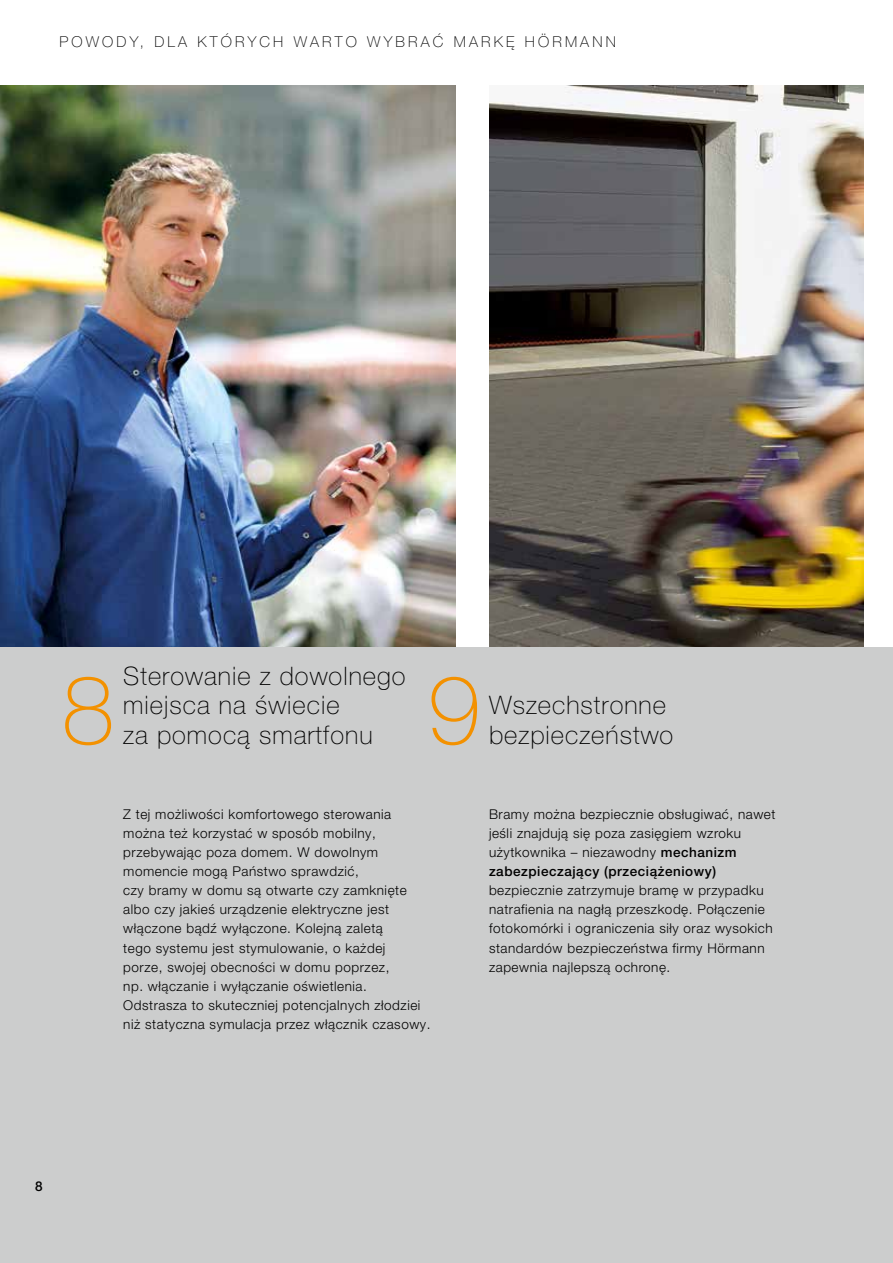
<style>
.page{position:relative;width:893px;height:1263px;background:#fff}
.page>*{position:absolute;margin:0;border:0;box-sizing:border-box;transform-origin:0 0}
.t1{font:100 96px "Hoermann Helvetica Neue";color:#f39100}
.t2{font:100 25.5px/29.7px "Hoermann Helvetica Neue";letter-spacing:.04em;color:#000}
.t3{font:100 15px "Hoermann Helvetica Neue";letter-spacing:.21em;color:#000}
.t4{font:300 13.5px/19.2px "Hoermann Helvetica Neue";letter-spacing:.04em;color:#000}
.t5{font:500 13.5px "Hoermann Helvetica Neue";color:#000}
.s1{font-weight:500}
</style>
<div class="page">
<div style="left:0;top:85px;width:893px;height:1178px;background:#cccdcd"></div>
<div style="left:0;top:85px;width:893px;height:561px;background:#fff"></div>
<img style="left:489px;top:85px;width:374px;height:561px">
<img style="left:0;top:85px;width:455px;height:561px">
<p class="t3" style="left:60px;top:31px;width:558px">POWODY, DLA KTÓRYCH WARTO WYBRAĆ MARKĘ HÖRMANN</p>
<h1 class="t1" style="left:61px;top:642px;width:55px">8</h1>
<h2 class="t2" style="left:123px;top:659px;width:284px">Sterowanie z dowolnego miejsca na świecie<br>za pomocą smartfonu</h2>
<h1 class="t1" style="left:427px;top:642px;width:55px">9</h1>
<h2 class="t2" style="left:489px;top:689px;width:186px">Wszechstronne bezpieczeństwo</h2>
<p class="t4" style="left:123px;top:803px;width:309px">Z tej możliwości komfortowego sterowania można też korzystać w sposób mobilny, przebywając poza domem. W dowolnym momencie mogą Państwo sprawdzić,<br>czy bramy w domu są otwarte czy zamknięte albo czy jakieś urządzenie elektryczne jest włączone bądź wyłączone. Kolejną zaletą<br>tego systemu jest stymulowanie, o każdej<br>porze, swojej obecności w domu poprzez,<br>np. włączanie i wyłączanie oświetlenia.<br>Odstrasza to skuteczniej potencjalnych złodziei niż statyczna symulacja przez włącznik czasowy.</p>
<p class="t4" style="left:489px;top:803px;width:288px">Bramy można bezpiecznie obsługiwać, nawet jeśli znajdują się poza zasięgiem wzroku użytkownika – niezawodny <span class="s1">mechanizm zabezpieczający (przeciążeniowy)</span></p>
<p class="t4" style="left:489px;top:880px;width:285px">bezpiecznie zatrzymuje bramę w przypadku natrafienia na nagłą przeszkodę. Połączenie fotokomórki i ograniczenia siły oraz wysokich standardów bezpieczeństwa firmy Hörmann zapewnia najlepszą ochronę.</p>
<p class="t5" style="left:35px;top:1176px;width:9px">8</p>
</div>
